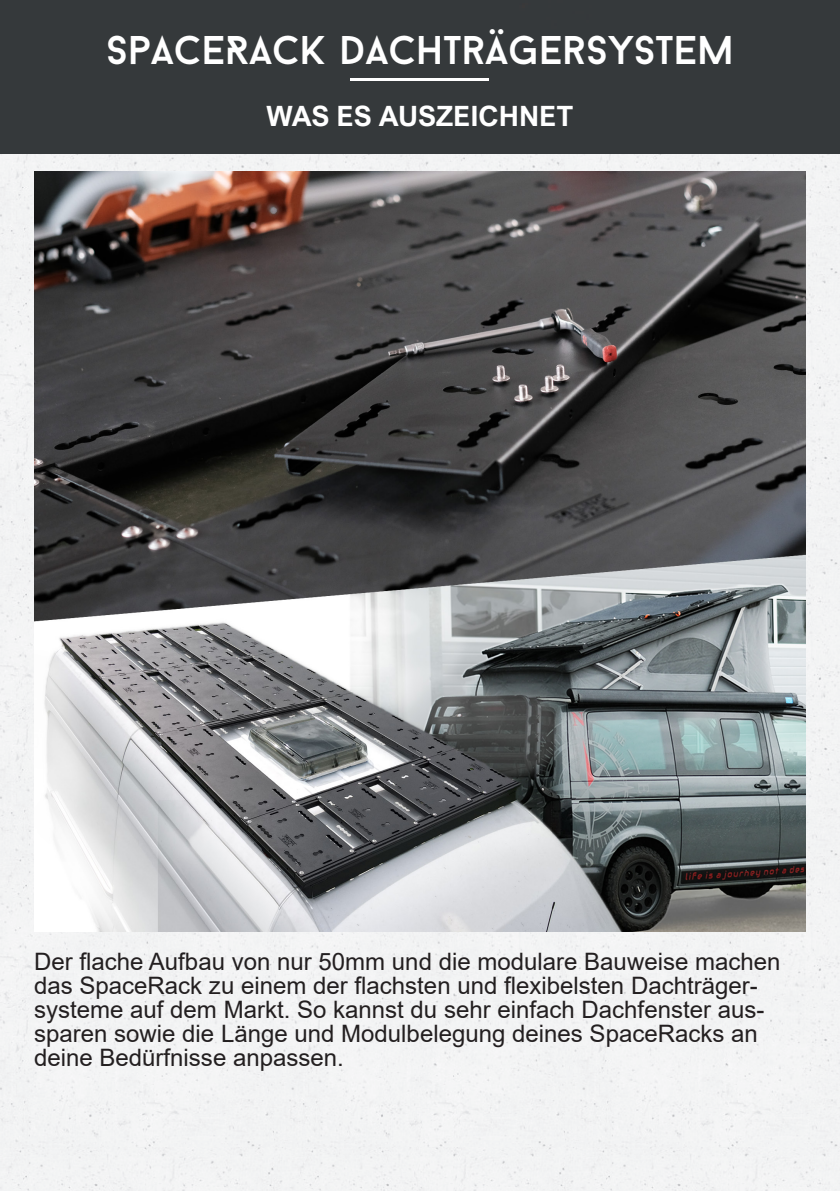
<style>
.page{position:relative;width:840px;height:1191px;background:#fff}
.page>*{position:absolute;margin:0;border:0;box-sizing:border-box;transform-origin:0 0}
.t1{font:40px "Baron Neue";color:#fff}
.t2{font:700 28px "Arial Nova";color:#fff}
.Beschreibung{font:24px/24px "Arial";color:#231f20}
</style>
<div class="page">
<div style="left:0;top:153px;width:839px;height:1038px;background:#f2f3f4"></div>
<div style="left:0;top:0;width:839px;height:153px;background:#35393b"></div>
<hr style="left:350px;top:78px;width:139px;height:3px;background:#fff">
<img style="left:34px;top:171px;width:771px;height:760px">
<h1 class="t1" style="left:106px;top:25px;width:628px">SPACERACK DACHTRÄGERSYSTEM</h1>
<h2 class="t2" style="left:266px;top:100px;width:308px">WAS ES AUSZEICHNET</h2>
<p class="Beschreibung" style="left:34px;top:949px;width:747px">Der flache Aufbau von nur 50mm und die modulare Bauweise machen das SpaceRack zu einem der flachsten und flexibelsten Dachträger&shy;systeme auf dem Markt. So kannst du sehr einfach Dachfenster aus&shy;sparen sowie die Länge und Modulbelegung deines SpaceRacks an deine Bedürfnisse anpassen.</p>
</div>
